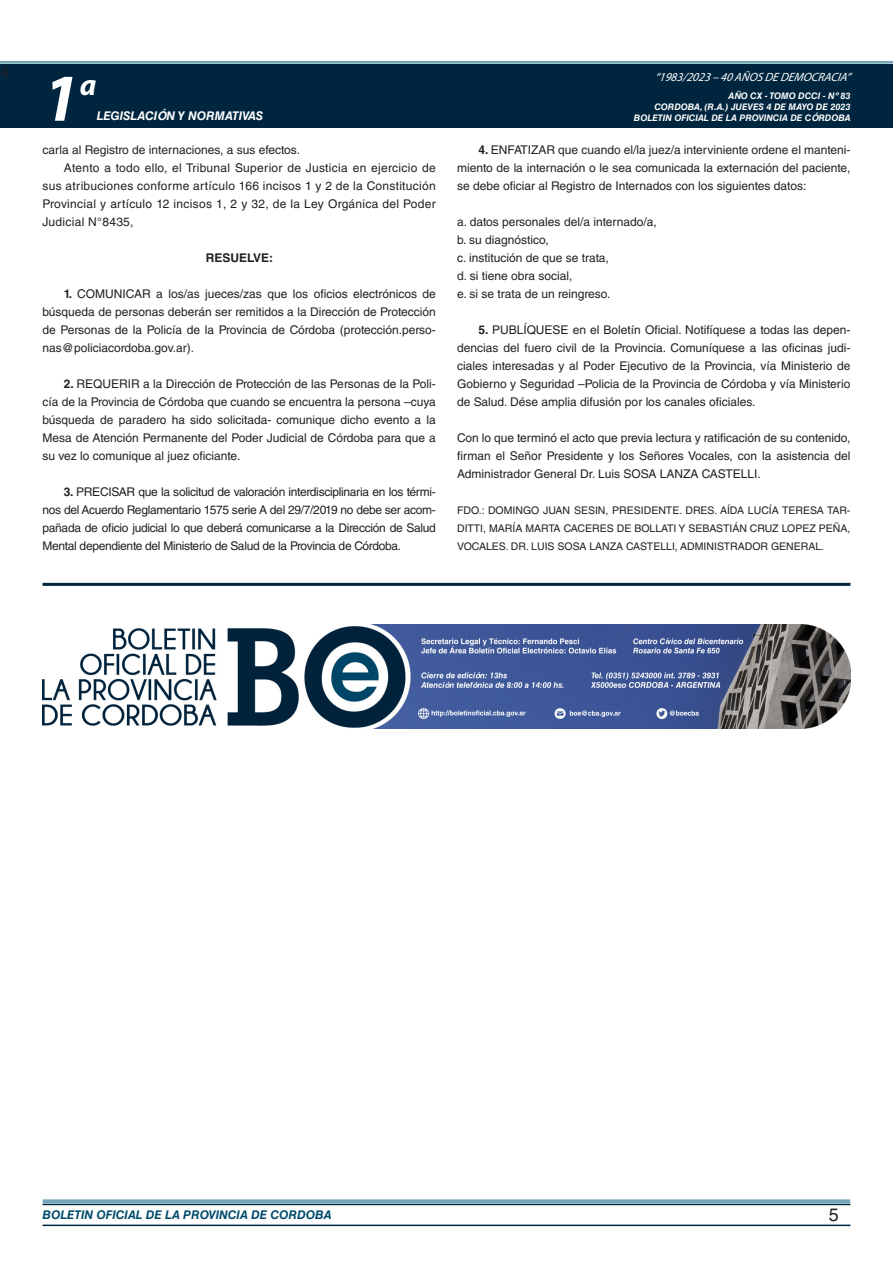
<style>
.page{position:relative;width:893px;height:1263px;background:#fff}
.page>*{position:absolute;margin:0;border:0;box-sizing:border-box;transform-origin:0 0}
.t1{font:italic 700 67.5px "Myriad Pro";color:#fff}
.t2{font:italic 700 30px "Myriad Pro";color:#fff}
.t3{font:18px "Minion Pro";color:#231f20}
.t4{font:18px "Helvetica LT Std";color:#231f20}
.TEXTO_BASE{font:12px/18px "Helvetica LT Std";color:#231f20;text-align:justify}
.t5{font:italic 700 12px "Helvetica LT Std";color:#004b6c}
.t6{font:italic 12px "Myriad Pro";color:#fff}
.t7{font:italic 700 12px "Helvetica LT Std";color:#fff}
.RESUELVE{font:700 12px "Helvetica LT Std";color:#231f20}
.FIRMA{font:10.5px/18px "Helvetica LT Std";color:#231f20;text-align:justify}
.t8{font:italic 700 9px/10.8px "Helvetica LT Std";color:#fff;text-align:right}
.s1{font-weight:700}
</style>
<div class="page">
<div style="left:0;top:61px;width:893px;height:6px;background:#fff;opacity:.75"></div>
<div style="left:0;top:64px;width:893px;height:64px;background:#00263f"></div>
<hr style="left:43px;top:1224px;width:807px;height:2px;background:#00263f">
<div style="left:42px;top:1198px;width:809px;height:8px;background:#fff;opacity:.75"></div>
<hr style="left:43px;top:583px;width:807px;height:3px;background:#00263f">
<img style="left:43px;top:625px;width:807px;height:103px">
<h3 class="t3" style="left:0;top:59px;width:10px">4</h3>
<h1 class="t1" style="left:43px;top:54px;width:38px">1</h1>
<h2 class="t2" style="left:80px;top:66px;width:18px">a</h2>
<p class="t7" style="left:97px;top:109px;width:168px">LEGISLACIÓN Y NORMATIVAS</p>
<p class="TEXTO_BASE" style="left:43px;top:141px;width:259px">carla al Registro de internaciones, a sus efectos.</p>
<p class="TEXTO_BASE" style="left:43px;top:159px;width:395px;text-indent:21px">Atento a todo ello, el Tribunal Superior de Justicia en ejercicio de sus atribuciones conforme artículo 166 incisos 1 y 2 de la Constitución Provincial y artículo 12 incisos 1, 2 y 32, de la Ley Orgánica del Poder Judicial N°8435,</p>
<p class="RESUELVE" style="left:206px;top:250px;width:69px">RESUELVE:</p>
<p class="TEXTO_BASE" style="left:43px;top:285px;width:395px;text-indent:21px"><span class="s1">1.</span> COMUNICAR a los/as jueces/zas que los oficios electrónicos de búsqueda de personas deberán ser remitidos a la Dirección de Protección de Personas de la Policía de la Provincia de Córdoba (protección.perso&shy;nas@policiacordoba.gov.ar).</p>
<p class="TEXTO_BASE" style="left:43px;top:375px;width:395px;text-indent:21px"><span class="s1">2.</span> REQUERIR a la Dirección de Protección de las Personas de la Poli&shy;cía de la Provincia de Córdoba que cuando se encuentra la persona –cuya búsqueda de paradero ha sido solicitada- comunique dicho evento a la Mesa de Atención Permanente del Poder Judicial de Córdoba para que a su vez lo comunique al juez oficiante.</p>
<p class="TEXTO_BASE" style="left:43px;top:483px;width:395px;text-indent:21px"><span class="s1">3.</span> PRECISAR que la solicitud de valoración interdisciplinaria en los térmi&shy;nos del Acuerdo Reglamentario 1575 serie A del 29/7/2019 no debe ser acom&shy;pañada de oficio judicial lo que deberá comunicarse a la Dirección de Salud Mental dependiente del Ministerio de Salud de la Provincia de Córdoba.</p>
<p class="t6" style="left:655px;top:70px;width:197px">“ 1983/2023 – 40 AÑOS DE DEMOCRACIA”</p>
<p class="t8" style="left:634px;top:91px;width:218px">AÑO CX - TOMO DCCI - Nº 83<br>CORDOBA, (R.A.) JUEVES 4 DE MAYO DE 2023<br>BOLETIN OFICIAL DE LA PROVINCIA DE CÓRDOBA</p>
<p class="TEXTO_BASE" style="left:457px;top:141px;width:395px;text-indent:21px"><span class="s1">4.</span> ENFATIZAR que cuando el/la juez/a interviniente ordene el manteni&shy;miento de la internación o le sea comunicada la externación del paciente, se debe oficiar al Registro de Internados con los siguientes datos:</p>
<p class="TEXTO_BASE" style="left:457px;top:213px;width:201px">a. datos personales del/a internado/a,</p>
<p class="TEXTO_BASE" style="left:457px;top:231px;width:93px">b. su diagnóstico,</p>
<p class="TEXTO_BASE" style="left:457px;top:249px;width:153px">c. institución de que se trata,</p>
<p class="TEXTO_BASE" style="left:457px;top:267px;width:117px">d. si tiene obra social,</p>
<p class="TEXTO_BASE" style="left:457px;top:285px;width:155px">e. si se trata de un reingreso.</p>
<p class="TEXTO_BASE" style="left:457px;top:321px;width:395px;text-indent:21px"><span class="s1">5.</span> PUBLÍQUESE en el Boletín Oficial. Notifíquese a todas las depen&shy;dencias del fuero civil de la Provincia. Comuníquese a las oficinas judi&shy;ciales interesadas y al Poder Ejecutivo de la Provincia, vía Ministerio de Gobierno y Seguridad –Policia de la Provincia de Córdoba y vía Ministerio de Salud. Dése amplia difusión por los canales oficiales.</p>
<p class="TEXTO_BASE" style="left:457px;top:429px;width:395px">Con lo que terminó el acto que previa lectura y ratificación de su contenido, firman el Señor Presidente y los Señores Vocales, con la asistencia del Administrador General Dr. Luis SOSA LANZA CASTELLI.</p>
<p class="FIRMA" style="left:457px;top:501px;width:395px">FDO.: DOMINGO JUAN SESIN, PRESIDENTE. DRES. AÍDA LUCÍA TERESA TAR-DITTI, MARÍA MARTA CACERES DE BOLLATI Y SEBASTIÁN CRUZ LOPEZ PEÑA, VOCALES. DR. LUIS SOSA LANZA CASTELLI, ADMINISTRADOR GENERAL.</p>
<p class="t5" style="left:43px;top:1208px;width:290px">BOLETIN OFICIAL DE LA PROVINCIA DE CORDOBA</p>
<h3 class="t4" style="left:829px;top:1204px;width:12px">5</h3>
</div>
